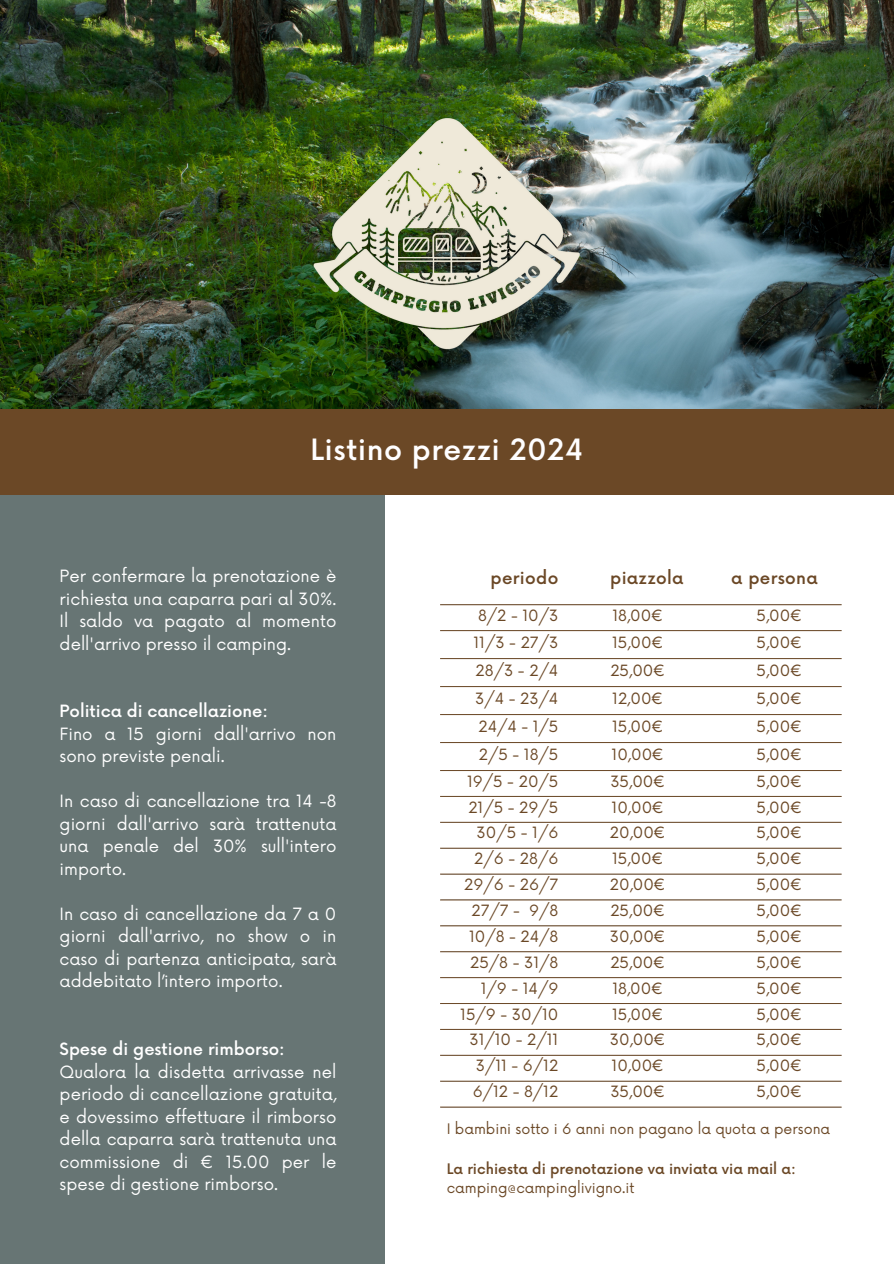
<style>
.page{position:relative;width:894px;height:1264px;background:#fff}
.page>*{position:absolute;margin:0;border:0;box-sizing:border-box;transform-origin:0 0}
.t1{font:500 28.65px "Now";letter-spacing:.02em;color:#fffeff}
.t2{font:500 16.8px "Now";letter-spacing:.02em;color:#6b4826}
.t3{font:16.5px/22.5px "Now";color:#fff;text-align:justify}
.t4{font:15.15px "Now";color:#6b4826}
.t5{font:500 14.1px/18.9px "Now";color:#6b4826}
.t6{font:14.1px "Now";color:#6b4826}
.s1{font-weight:500}
.s2{font-weight:400}
</style>
<div class="page">
<img style="left:0;top:0;width:892px;height:410px">
<div style="left:0;top:495px;width:385px;height:768px;background:#677574"></div>
<hr style="left:440px;top:604px;width:401px;height:1px;background:#6b4826">
<hr style="left:440px;top:630px;width:401px;height:1px;background:#6b4826">
<hr style="left:440px;top:658px;width:401px;height:1px;background:#6b4826">
<hr style="left:440px;top:686px;width:401px;height:1px;background:#6b4826">
<hr style="left:440px;top:714px;width:401px;height:1px;background:#6b4826">
<hr style="left:440px;top:742px;width:401px;height:1px;background:#6b4826">
<hr style="left:440px;top:770px;width:401px;height:1px;background:#6b4826">
<hr style="left:440px;top:796px;width:401px;height:1px;background:#6b4826">
<hr style="left:440px;top:822px;width:401px;height:1px;background:#6b4826">
<hr style="left:440px;top:847px;width:401px;height:1px;background:#6b4826">
<hr style="left:440px;top:873px;width:401px;height:1px;background:#6b4826">
<hr style="left:440px;top:899px;width:401px;height:1px;background:#6b4826">
<hr style="left:440px;top:925px;width:401px;height:1px;background:#6b4826">
<hr style="left:440px;top:951px;width:401px;height:1px;background:#6b4826">
<hr style="left:440px;top:977px;width:401px;height:1px;background:#6b4826">
<hr style="left:440px;top:1003px;width:401px;height:1px;background:#6b4826">
<hr style="left:440px;top:1029px;width:401px;height:1px;background:#6b4826">
<hr style="left:440px;top:1054px;width:401px;height:1px;background:#6b4826">
<hr style="left:440px;top:1080px;width:401px;height:1px;background:#6b4826">
<hr style="left:440px;top:1106px;width:401px;height:1px;background:#6b4826">
<img style="left:313px;top:112px;width:267px;height:241px">
<div style="left:0;top:410px;width:893px;height:85px;background:#6b4826"></div>
<p class="t1" style="left:310px;top:434px;width:274px">Listino prezzi 2024</p>
<p class="t3" style="left:60px;top:566px;width:278px">Per confermare la prenotazione è richiesta una caparra pari al 30%.<br>Il saldo va pagato al momento dell'arrivo presso il camping.</p>
<h3 class="t3" style="left:60px;top:701px;width:278px;text-align:left"><span class="s1">Politica di cancellazione:<br></span>Fino a 15 giorni dall'arrivo non sono previste penali.</h3>
<h3 class="t3" style="left:60px;top:791px;width:278px">In caso di cancellazione tra 14 -8 giorni dall'arrivo sarà trattenuta una penale del 30% sull'intero importo.</h3>
<h3 class="t3" style="left:60px;top:903px;width:278px">In caso di cancellazione da 7 a 0 giorni dall'arrivo, no show o in caso di partenza anticipata, sarà addebitato l’intero importo.</h3>
<h3 class="t3" style="left:60px;top:1038px;width:278px;text-align:left"><span class="s1">Spese di gestione rimborso:<br></span>Qualora la disdetta arrivasse nel periodo di cancellazione gratuita, e dovessimo effettuare il rimborso della caparra sarà trattenuta una commissione di € 15.00 per le spese di gestione rimborso.</h3>
<p class="t2" style="left:490px;top:568px;width:69px">periodo</p>
<p class="t2" style="left:610px;top:568px;width:75px">piazzola</p>
<p class="t2" style="left:731px;top:568px;width:88px">a persona</p>
<p class="t4" style="left:478px;top:607px;width:82px">8/2 - 10/3</p>
<p class="t4" style="left:612px;top:607px;width:52px">18,00€</p>
<h1 class="t4" style="left:756px;top:607px;width:47px">5,00€</h1>
<h2 class="t4" style="left:473px;top:634px;width:86px">11/3 - 27/3</h2>
<h2 class="t4" style="left:612px;top:634px;width:53px">15,00€</h2>
<h2 class="t4" style="left:756px;top:634px;width:47px">5,00€</h2>
<p class="t4" style="left:475px;top:662px;width:84px">28/3 - 2/4</p>
<p class="t4" style="left:610px;top:662px;width:56px">25,00€</p>
<p class="t4" style="left:756px;top:662px;width:47px">5,00€</p>
<p class="t4" style="left:475px;top:690px;width:85px">3/4 - 23/4</p>
<p class="t4" style="left:612px;top:690px;width:53px">12,00€</p>
<p class="t4" style="left:756px;top:690px;width:47px">5,00€</p>
<p class="t4" style="left:478px;top:717px;width:81px">24/4 - 1/5</p>
<p class="t4" style="left:612px;top:717px;width:53px">15,00€</p>
<p class="t4" style="left:756px;top:717px;width:47px">5,00€</p>
<p class="t4" style="left:478px;top:745px;width:81px">2/5 - 18/5</p>
<p class="t4" style="left:611px;top:745px;width:54px">10,00€</p>
<p class="t4" style="left:756px;top:745px;width:47px">5,00€</p>
<p class="t4" style="left:467px;top:772px;width:93px">19/5 - 20/5</p>
<p class="t4" style="left:610px;top:772px;width:56px">35,00€</p>
<p class="t4" style="left:756px;top:772px;width:47px">5,00€</p>
<p class="t4" style="left:468px;top:798px;width:91px">21/5 - 29/5</p>
<p class="t4" style="left:611px;top:798px;width:54px">10,00€</p>
<p class="t4" style="left:756px;top:798px;width:47px">5,00€</p>
<p class="t4" style="left:476px;top:824px;width:83px">30/5 - 1/6</p>
<p class="t4" style="left:609px;top:824px;width:57px">20,00€</p>
<p class="t4" style="left:756px;top:824px;width:47px">5,00€</p>
<p class="t4" style="left:474px;top:850px;width:86px">2/6 - 28/6</p>
<p class="t4" style="left:612px;top:850px;width:53px">15,00€</p>
<p class="t4" style="left:756px;top:850px;width:47px">5,00€</p>
<p class="t4" style="left:464px;top:876px;width:96px">29/6 - 26/7</p>
<p class="t4" style="left:609px;top:876px;width:57px">20,00€</p>
<p class="t4" style="left:756px;top:876px;width:47px">5,00€</p>
<p class="t4" style="left:471px;top:902px;width:88px">27/7 - 9/8</p>
<p class="t4" style="left:610px;top:902px;width:56px">25,00€</p>
<p class="t4" style="left:756px;top:902px;width:47px">5,00€</p>
<p class="t4" style="left:469px;top:928px;width:91px">10/8 - 24/8</p>
<p class="t4" style="left:609px;top:928px;width:57px">30,00€</p>
<p class="t4" style="left:756px;top:928px;width:47px">5,00€</p>
<p class="t4" style="left:470px;top:953px;width:90px">25/8 - 31/8</p>
<p class="t4" style="left:610px;top:953px;width:56px">25,00€</p>
<p class="t4" style="left:756px;top:953px;width:47px">5,00€</p>
<p class="t4" style="left:480px;top:979px;width:79px">1/9 - 14/9</p>
<p class="t4" style="left:612px;top:979px;width:52px">18,00€</p>
<p class="t4" style="left:756px;top:979px;width:47px">5,00€</p>
<p class="t4" style="left:460px;top:1005px;width:100px">15/9 - 30/10</p>
<p class="t4" style="left:612px;top:1005px;width:53px">15,00€</p>
<p class="t4" style="left:756px;top:1005px;width:47px">5,00€</p>
<p class="t4" style="left:469px;top:1031px;width:90px">31/10 - 2/11</p>
<p class="t4" style="left:609px;top:1031px;width:57px">30,00€</p>
<p class="t4" style="left:756px;top:1031px;width:47px">5,00€</p>
<p class="t4" style="left:475px;top:1057px;width:84px">3/11 - 6/12</p>
<p class="t4" style="left:611px;top:1057px;width:54px">10,00€</p>
<p class="t4" style="left:756px;top:1057px;width:47px">5,00€</p>
<p class="t4" style="left:472px;top:1083px;width:87px">6/12 - 8/12</p>
<p class="t4" style="left:610px;top:1083px;width:56px">35,00€</p>
<p class="t4" style="left:756px;top:1083px;width:47px">5,00€</p>
<p class="t6" style="left:446px;top:1121px;width:385px">I bambini sotto i 6 anni non pagano la quota a persona</p>
<p class="t5" style="left:446px;top:1160px;width:350px">La richiesta di prenotazione va inviata via mail a: <span class="s2">camping@campinglivigno.it</span></p>
</div>
